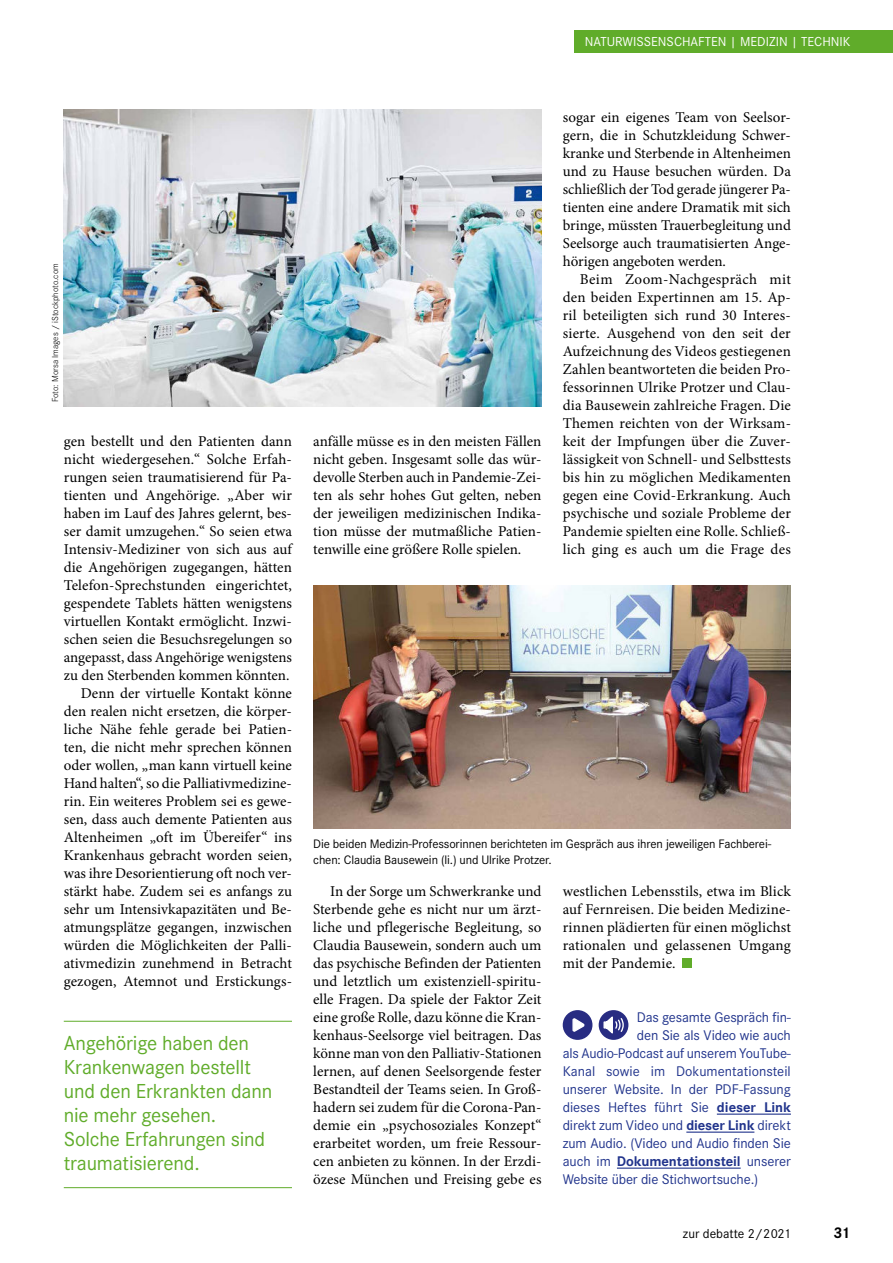
<style>
.page{position:relative;width:893px;height:1263px;background:#fff}
.page>*{position:absolute;margin:0;border:0;box-sizing:border-box;transform-origin:0 0}
.t1{font:21px/24px "Corporate S";letter-spacing:-.01em;color:#60ac2a}
.t2{font:700 16.05px "Corporate S";color:#000}
.t3{font:15px/18px "Minion Pro";color:#000;text-align:justify}
.t4{font:14.55px "Corporate S";letter-spacing:-.01em;color:#21348c}
.t5{font:700 14.55px "Corporate S";letter-spacing:-.005em;color:#21348c}
.t6{font:13.5px "Corporate S";color:#fff}
.t7{font:13.5px "Corporate S";color:#000}
.t8{font:12.75px/16px "Corporate S";letter-spacing:-.01em;color:#000}
.t9{font:300 9px "Corporate S";color:#000}
.s1{font-weight:700}
.s2{font-weight:400}
</style>
<div class="page">
<hr style="left:717px;top:1113px;width:74px;height:2px;background:#21348c">
<hr style="left:686px;top:1131px;width:68px;height:2px;background:#21348c">
<hr style="left:617px;top:1167px;width:124px;height:2px;background:#21348c">
<div style="left:683px;top:958px;width:9px;height:10px;background:#60ac2a"></div>
<div style="left:563px;top:1010px;width:29px;height:30px;background:#282c82;border-radius:50%"></div>
<svg style="left:572px;top:1018px;width:13px;height:14px"></svg>
<div style="left:599px;top:1010px;width:29px;height:30px;background:#282c82;border-radius:50%"></div>
<svg style="left:603px;top:1014px;width:21px;height:20px"></svg>
<img style="left:313px;top:585px;width:478px;height:244px">
<hr style="left:64px;top:1021px;width:228px;height:1px;background:#60ac2a">
<hr style="left:64px;top:1187px;width:228px;height:1px;background:#60ac2a">
<img style="left:64px;top:109px;width:477px;height:297px">
<div style="left:574px;top:30px;width:319px;height:23px;background:#60ac2a"></div>
<p class="t6" style="left:585px;top:37px;width:267px">NATURWISSENSCHAFTEN | MEDIZIN | TECHNIK</p>
<p class="t3" style="left:563px;top:109px;width:230px">sogar ein eigenes Team von Seelsor&shy;gern, die in Schutzkleidung Schwer&shy;kranke und Sterbende in Altenheimen und zu Hause besuchen würden. Da schließlich der Tod gerade jüngerer Pa&shy;tienten eine andere Dramatik mit sich bringe, müssten Trauerbegleitung und Seelsorge auch traumatisierten Ange&shy;hörigen angeboten werden.</p>
<p class="t3" style="left:563px;top:271px;width:230px;text-indent:17px">Beim Zoom-Nachgespräch mit den beiden Expertinnen am 15. Ap&shy;ril beteiligten sich rund 30 Interes&shy;sierte. Ausgehend von den seit der Aufzeichnung des Videos gestiegenen Zahlen beantworteten die beiden Pro&shy;fessorinnen Ulrike Protzer und Clau&shy;dia Bausewein zahlreiche Fragen. Die Themen reichten von der Wirksam&shy;keit der Impfungen über die Zuver&shy;lässigkeit von Schnell- und Selbsttests bis hin zu möglichen Medikamenten gegen eine Covid-Erkrankung. Auch psychische und soziale Probleme der Pandemie spielten eine Rolle. Schließ&shy;lich ging es auch um die Frage des</p>
<p class="t9" style="left:52px;top:402px;width:141px;rotate:-90deg">Foto: Morsa Images / iStockphoto.com</p>
<p class="t3" style="left:64px;top:433px;width:230px;text-align:right">gen bestellt und den Patienten dann nicht wiedergesehen.“ Solche Erfah&shy;rungen seien traumatisierend für Pa&shy;tienten und Angehörige. „Aber wir haben im Lauf des Jahres gelernt, bes&shy;ser damit umzugehen.“ So seien etwa Intensiv-Mediziner von sich aus auf die Angehörigen zugegangen, hätten Telefon-Sprechstunden eingerichtet, gespendete Tablets hätten wenigstens virtuellen Kontakt ermöglicht. Inzwi&shy;schen seien die Besuchsregelungen so angepasst, dass Angehörige wenigstens zu den Sterbenden kommen könnten.<br>Denn der virtuelle Kontakt könne den realen nicht ersetzen, die körper&shy;liche Nähe fehle gerade bei Patien&shy;ten, die nicht mehr sprechen können oder wollen, „man kann virtuell keine Hand halten“, so die Palliativmedizine&shy;rin. Ein weiteres Problem sei es gewe&shy;sen, dass auch demente Patienten aus Altenheimen „oft im Übereifer“ ins Krankenhaus gebracht worden seien, was ihre Desorientierung oft noch ver&shy;stärkt habe. Zudem sei es anfangs zu sehr um Intensivkapazitäten und Be&shy;atmungsplätze gegangen, inzwischen würden die Möglichkeiten der Palli&shy;ativmedizin zunehmend in Betracht gezogen, Atemnot und Erstickungs-</p>
<p class="t3" style="left:313px;top:433px;width:230px">anfälle müsse es in den meisten Fällen nicht geben. Insgesamt solle das wür&shy;devolle Sterben auch in Pandemie-Zei&shy;ten als sehr hohes Gut gelten, neben der jeweiligen medizinischen Indika&shy;tion müsse der mutmaßliche Patien&shy;tenwille eine größere Rolle spielen.</p>
<p class="t8" style="left:313px;top:837px;width:459px">Die beiden Medizin-Professorinnen berichteten im Gespräch aus ihren jeweiligen Fachberei&shy;chen: Claudia Bausewein (li.) und Ulrike Protzer.</p>
<p class="t3" style="left:313px;top:883px;width:230px;text-indent:17px">In der Sorge um Schwerkranke und Sterbende gehe es nicht nur um ärzt&shy;liche und pflegerische Begleitung, so Claudia Bausewein, sondern auch um das psychische Befinden der Patienten und letztlich um existenziell-spiritu&shy;elle Fragen. Da spiele der Faktor Zeit eine große Rolle, dazu könne die Kran&shy;kenhaus-Seelsorge viel beitragen. Das könne man von den Palliativ-Stationen lernen, auf denen Seelsorgende fester Bestandteil der Teams seien. In Groß&shy;hadern sei zudem für die Corona-Pan&shy;demie ein „psychosoziales Konzept“ erarbeitet worden, um freie Ressour&shy;cen anbieten zu können. In der Erzdi&shy;özese München und Freising gebe es</p>
<p class="t3" style="left:563px;top:883px;width:230px">westlichen Lebensstils, etwa im Blick auf Fernreisen. Die beiden Medizine&shy;rinnen plädierten für einen möglichst rationalen und gelassenen Umgang mit der Pandemie.</p>
<p class="t4" style="left:637px;top:1012px;width:155px">Das gesamte Gespräch fin-</p>
<p class="t4" style="left:637px;top:1030px;width:155px">den Sie als Video wie auch</p>
<p class="t4" style="left:563px;top:1048px;width:229px">als Audio-Podcast auf unserem YouTube-</p>
<p class="t4" style="left:563px;top:1066px;width:230px">Kanal sowie im Dokumentationsteil</p>
<p class="t4" style="left:563px;top:1084px;width:230px">unserer Website. In der PDF-Fassung</p>
<p class="t4" style="left:563px;top:1102px;width:230px">dieses Heftes führt Sie <span class="s1">dieser Link</span></p>
<p class="t4" style="left:563px;top:1120px;width:230px">direkt zum Video und <span class="s1">dieser Link</span> direkt</p>
<p class="t4" style="left:563px;top:1138px;width:230px">zum Audio. (Video und Audio finden Sie</p>
<p class="t5" style="left:563px;top:1152px;width:230px"><span class="s2">auch im</span> Dokumentationsteil <span class="s2">unserer</span></p>
<p class="t4" style="left:563px;top:1174px;width:197px">Website über die Stichwortsuche.)</p>
<h1 class="t1" style="left:64px;top:1033px;width:210px">Angehörige haben den<br>Krankenwagen bestellt und den Erkrankten dann nie mehr gesehen.<br>Solche Erfahrungen sind traumatisierend.</h1>
<p class="t7" style="left:683px;top:1229px;width:109px">zur debatte 2/2021</p>
<p class="t2" style="left:834px;top:1223px;width:18px">31</p>
</div>
